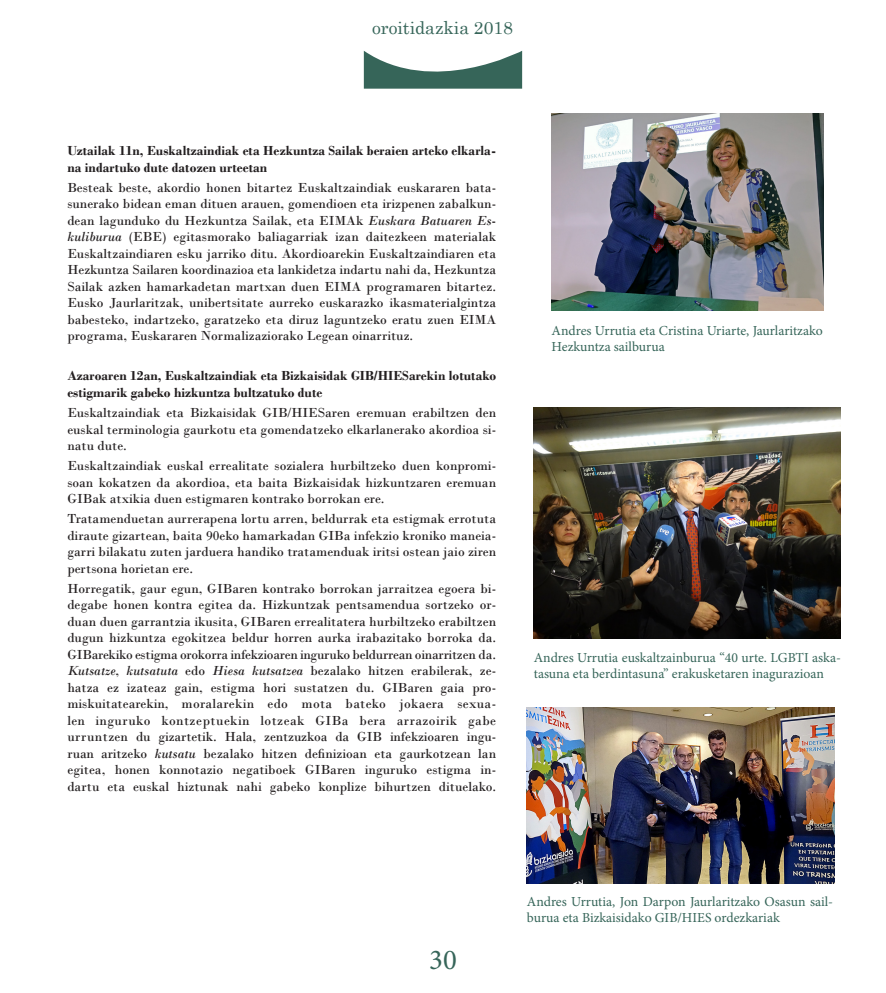
<style>
.page{position:relative;width:886px;height:993px;background:#fff}
.page>*{position:absolute;margin:0;border:0;box-sizing:border-box;transform-origin:0 0}
.t1{font:28.75px "Minion Pro";color:#366559}
.t2{font:17.5px "Century";color:#366559}
.textu_gorputza{font:13.75px/16.5px "Bodoni";color:#231f20;text-align:justify}
.Argazki_oina{font:13.75px/16.5px "Minion Pro";color:#366559}
.textu_gorputza-2{font:700 13.75px/16.5px "Bodoni";color:#231f20}
.s1{font-style:italic}
</style>
<div class="page">
<svg style="left:364px;top:51px;width:158px;height:38px"></svg>
<img style="left:552px;top:113px;width:271px;height:198px">
<img style="left:527px;top:707px;width:307px;height:175px">
<img style="left:534px;top:407px;width:307px;height:231px">
<p class="t2" style="left:372px;top:13px;width:142px">oroitidazkia 2018</p>
<p class="textu_gorputza-2" style="left:67px;top:142px;width:430px">Uztailak 11n, Euskaltzaindiak eta Hezkuntza Sailak beraien arteko elkarla&shy;na indartuko dute datozen urteetan</p>
<p class="textu_gorputza" style="left:67px;top:179px;width:430px">Besteak beste, akordio honen bitartez Euskaltzaindiak euskararen bata&shy;sunerako bidean eman dituen arauen, gomendioen eta irizpenen zabalkun&shy;dean lagunduko du Hezkuntza Sailak, eta EIMAk <span class="s1">Euskara Batuaren Es&shy;kuliburua</span> (EBE) egitasmorako baliagarriak izan daitezkeen materialak Euskaltzaindiaren esku jarriko ditu. Akordioarekin Euskaltzaindiaren eta Hezkuntza Sailaren koordinazioa eta lankidetza indartu nahi da, Hezkuntza Sailak azken hamarkadetan martxan duen EIMA programaren bitartez.<br>Eusko Jaurlaritzak, unibertsitate aurreko euskarazko ikasmaterialgintza babesteko, indartzeko, garatzeko eta diruz laguntzeko eratu zuen EIMA programa, Euskararen Normalizaziorako Legean oinarrituz.</p>
<p class="textu_gorputza-2" style="left:67px;top:367px;width:430px">Azaroaren 12an, Euskaltzaindiak eta Bizkaisidak GIB/HIESarekin lotutako estigmarik gabeko hizkuntza bultzatuko dute</p>
<p class="textu_gorputza" style="left:67px;top:404px;width:430px">Euskaltzaindiak eta Bizkaisidak GIB/HIESaren eremuan erabiltzen den euskal terminologia gaurkotu eta gomendatzeko elkarlanerako akordioa si&shy;natu dute.</p>
<p class="textu_gorputza" style="left:67px;top:457px;width:430px">Euskaltzaindiak euskal errealitate sozialera hurbiltzeko duen konpromi&shy;soan kokatzen da akordioa, eta baita Bizkaisidak hizkuntzaren eremuan GIBak atxikia duen estigmaren kontrako borrokan ere.</p>
<p class="textu_gorputza" style="left:67px;top:510px;width:430px">Tratamenduetan aurrerapena lortu arren, beldurrak eta estigmak errotuta diraute gizartean, baita 90eko hamarkadan GIBa infekzio kroniko maneia&shy;garri bilakatu zuten jarduera handiko tratamenduak iritsi ostean jaio ziren pertsona horietan ere.</p>
<p class="textu_gorputza" style="left:67px;top:580px;width:430px">Horregatik, gaur egun, GIBaren kontrako borrokan jarraitzea egoera bi&shy;degabe honen kontra egitea da. Hizkuntzak pentsamendua sortzeko or&shy;duan duen garrantzia ikusita, GIBaren errealitatera hurbiltzeko erabiltzen dugun hizkuntza egokitzea beldur horren aurka irabazitako borroka da.<br>GIBarekiko estigma orokorra infekzioaren inguruko beldurrean oinarritzen da.<br><span class="s1">Kutsatze</span>, <span class="s1">kutsatuta</span> edo <span class="s1">Hiesa kutsatzea</span> bezalako hitzen erabilerak, ze&shy;hatza ez izateaz gain, estigma hori sustatzen du. GIBaren gaia pro&shy;miskuitatearekin, moralarekin edo mota bateko jokaera sexua&shy;len inguruko kontzeptuekin lotzeak GIBa bera arrazoirik gabe urruntzen du gizartetik. Hala, zentzuzkoa da GIB infekzioaren ingu&shy;ruan aritzeko <span class="s1">kutsatu</span> bezalako hitzen definizioan eta gaurkotzean lan egitea, honen konnotazio negatiboek GIBaren inguruko estigma in&shy;dartu eta euskal hiztunak nahi gabeko konplize bihurtzen dituelako.</p>
<p class="Argazki_oina" style="left:552px;top:322px;width:273px">Andres Urrutia eta Cristina Uriarte, Jaurlaritzako<br>Hezkuntza sailburua</p>
<p class="Argazki_oina" style="left:534px;top:648px;width:309px">Andres Urrutia euskaltzainburua “40 urte. LGBTI aska&shy;tasuna eta berdintasuna” erakusketaren inagurazioan</p>
<p class="t1" style="left:429px;top:940px;width:29px">30</p>
<p class="Argazki_oina" style="left:527px;top:892px;width:308px">Andres Urrutia, Jon Darpon Jaurlaritzako Osasun sail&shy;burua eta Bizkaisidako GIB/HIES ordezkariak</p>
</div>
